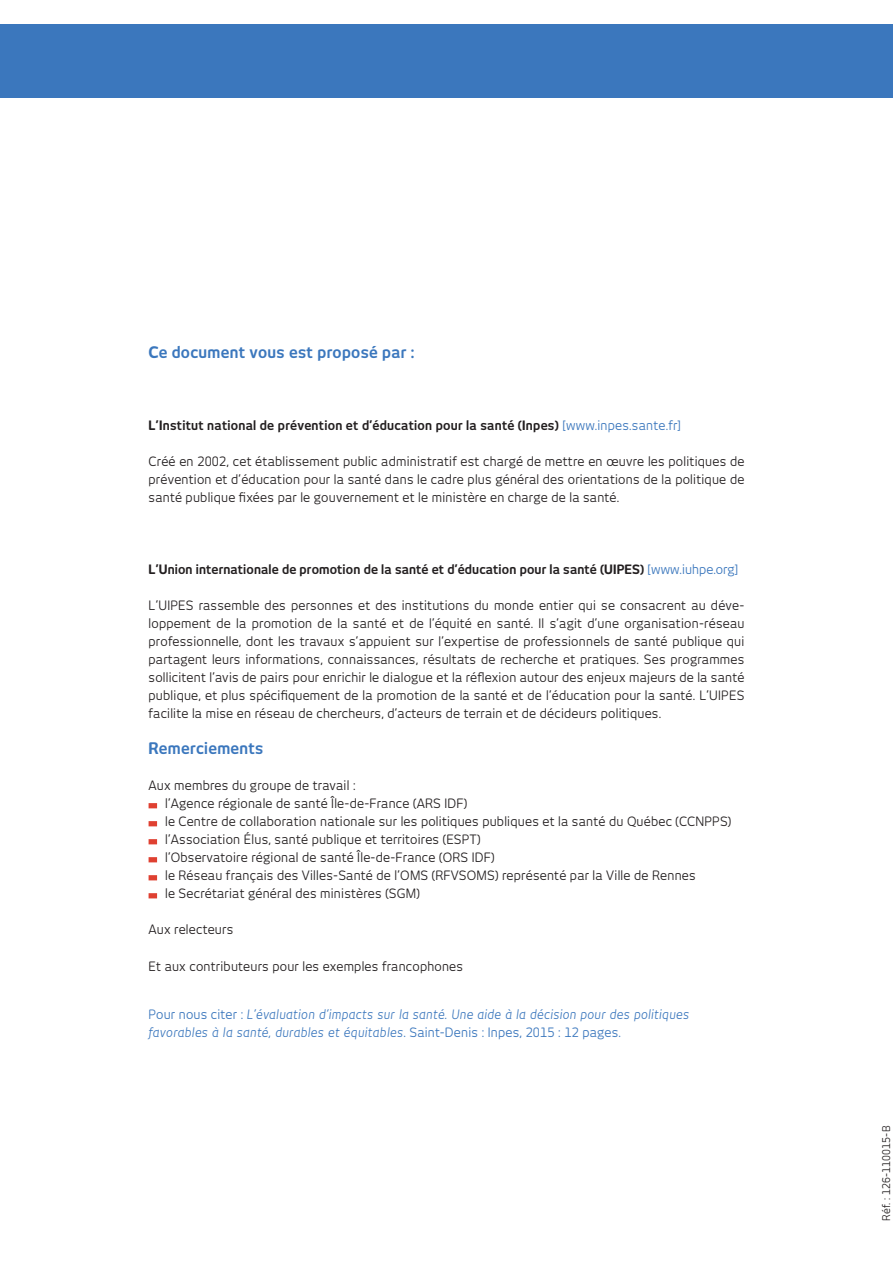
<style>
.page{position:relative;width:893px;height:1263px;background:#fff}
.page>*{position:absolute;margin:0;border:0;box-sizing:border-box;transform-origin:0 0}
.t1{font:700 15.75px "New June";letter-spacing:.02em;color:#3b77bd;scale:.94 1}
.t2{font:12.75px/18px "New June";letter-spacing:.02em;color:#231f20;text-align:justify;scale:.94 1}
.t3{font:700 12.75px "New June";letter-spacing:.01em;color:#231f20;scale:.94 1}
.t4{font:italic 12.75px/18px "New June";letter-spacing:.02em;color:#3b77bd;scale:.94 1}
.t5{font:10.5px "New June";letter-spacing:.02em;color:#231f20;scale:.94 1}
.s1{font-weight:400;color:#3b77bd}
.s2{font-style:normal}
</style>
<div class="page">
<div style="left:0;top:24px;width:892px;height:73px;background:#3b77bd"></div>
<div style="left:148px;top:803px;width:9px;height:5px;background:#df4031"></div>
<div style="left:148px;top:821px;width:9px;height:5px;background:#df4031"></div>
<div style="left:148px;top:839px;width:9px;height:5px;background:#df4031"></div>
<div style="left:148px;top:857px;width:9px;height:5px;background:#df4031"></div>
<div style="left:148px;top:875px;width:9px;height:5px;background:#df4031"></div>
<div style="left:148px;top:893px;width:9px;height:5px;background:#df4031"></div>
<p class="t1" style="left:148px;top:343px;width:284px">Ce document vous est proposé par :</p>
<p class="t3" style="left:148px;top:418px;width:567px">L’Institut national de prévention et d’éducation pour la santé (Inpes) <span class="s1">[www.inpes.sante.fr]</span></p>
<p class="t2" style="left:148px;top:452px;width:635px">Créé en 2002, cet établissement public administratif est chargé de mettre en œuvre les politiques de prévention et d’éducation pour la santé dans le cadre plus général des orientations de la politique de santé publique fixées par le gouvernement et le ministère en charge de la santé.</p>
<p class="t3" style="left:148px;top:562px;width:628px">L’Union internationale de promotion de la santé et d’éducation pour la santé (UIPES) <span class="s1">[www.iuhpe.org]</span></p>
<p class="t2" style="left:148px;top:596px;width:635px">L’UIPES rassemble des personnes et des institutions du monde entier qui se consacrent au déve&shy;loppement de la promotion de la santé et de l’équité en santé. Il s’agit d’une organisation-réseau professionnelle, dont les travaux s’appuient sur l’expertise de professionnels de santé publique qui partagent leurs informations, connaissances, résultats de recherche et pratiques. Ses programmes sollicitent l’avis de pairs pour enrichir le dialogue et la réflexion autour des enjeux majeurs de la santé publique, et plus spécifiquement de la promotion de la santé et de l’éducation pour la santé. L’UIPES facilite la mise en réseau de chercheurs, d’acteurs de terrain et de décideurs politiques.</p>
<p class="t1" style="left:148px;top:739px;width:124px">Remerciements</p>
<p class="t2" style="left:165px;top:776px;width:603px;text-align:left;text-indent:-17px">Aux membres du groupe de travail :<br>l’Agence régionale de santé Île-de-France (ARS IDF)<br>le Centre de collaboration nationale sur les politiques publiques et la santé du Québec (CCNPPS) l’Association Élus, santé publique et territoires (ESPT)<br>l’Observatoire régional de santé Île-de-France (ORS IDF)<br>le Réseau français des Villes-Santé de l’OMS (RFVSOMS) représenté par la Ville de Rennes<br>le Secrétariat général des ministères (SGM)</p>
<p class="t2" style="left:148px;top:920px;width:92px">Aux relecteurs</p>
<p class="t2" style="left:148px;top:956px;width:336px">Et aux contributeurs pour les exemples francophones</p>
<p class="t4" style="left:148px;top:1004px;width:576px"><span class="s2">Pour nous citer :</span> L’évaluation d’impacts sur la santé. Une aide à la décision pour des politiques favorables à la santé, durables et équitables<span class="s2">. Saint-Denis : Inpes, 2015 : 12 pages.</span></p>
<p class="t5" style="left:879px;top:1220px;width:103px;rotate:-90deg">Réf. : 126-110015-B</p>
</div>
